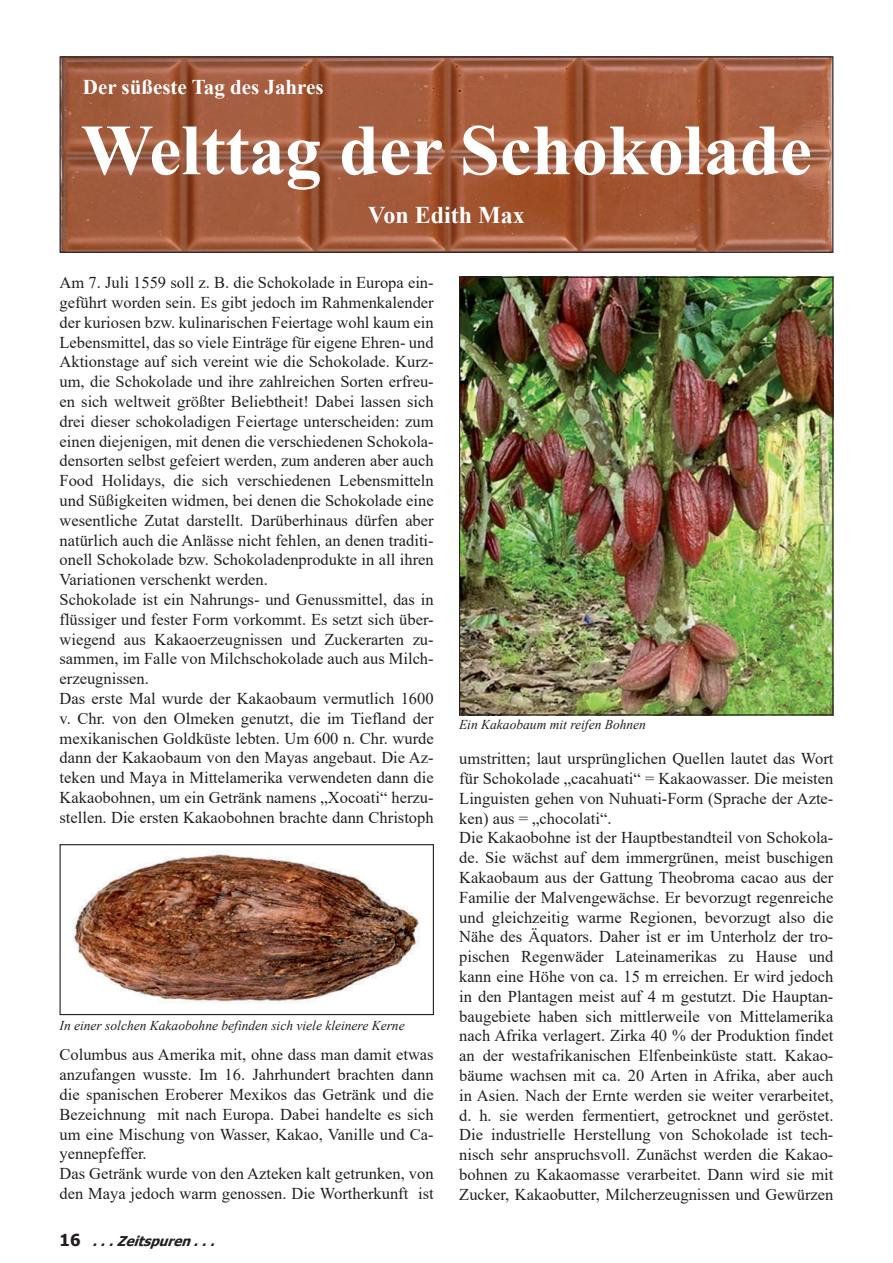
<style>
.page{position:relative;width:893px;height:1263px;background:#fff}
.page>*{position:absolute;margin:0;border:0;box-sizing:border-box;transform-origin:0 0}
.t1{font:700 72px "Times New Roman";color:#fff}
.t2{font:700 24px "Times New Roman";color:#fff}
.t3{font:700 21px "Times New Roman";color:#fff}
.t4{font:16.5px/19.8px "Times New Roman";color:#231f20}
.t5{font:italic 13.5px "Times New Roman";color:#231f20}
.t6{font:italic 700 13.5px "Tahoma";color:#231f20}
.s1{font-style:normal;font-size:16.5px}
</style>
<div class="page">
<img style="left:72px;top:850px;width:348px;height:153px">
<div style="left:60px;top:844px;width:374px;height:171px;border:1px solid #231f20"></div>
<img style="left:62px;top:58px;width:769px;height:193px">
<div style="left:60px;top:56px;width:773px;height:197px;border:1px solid #231f20"></div>
<img style="left:461px;top:279px;width:370px;height:434px">
<p class="t3" style="left:83px;top:80px;width:242px">Der süßeste Tag des Jahres</p>
<h1 class="t1" style="left:81px;top:125px;width:732px">Welttag der Schokolade</h1>
<h2 class="t2" style="left:368px;top:206px;width:158px">Von Edith Max</h2>
<p class="t4" style="left:60px;top:274px;width:376px">Am 7. Juli 1559 soll z. B. die Schokolade in Europa ein&shy;geführt worden sein. Es gibt jedoch im Rahmenkalender der kuriosen bzw. kulinarischen Feiertage wohl kaum ein Lebensmittel, das so viele Einträge für eigene Ehren- und Aktionstage auf sich vereint wie die Schokolade. Kurz&shy;um, die Schokolade und ihre zahlreichen Sorten erfreu&shy;en sich weltweit größter Beliebtheit! Dabei lassen sich drei dieser schokoladigen Feiertage unterscheiden: zum einen diejenigen, mit denen die verschiedenen Schokola&shy;densorten selbst gefeiert werden, zum anderen aber auch Food Holidays, die sich verschiedenen Lebensmitteln und Süßigkeiten widmen, bei denen die Schokolade eine wesentliche Zutat darstellt. Darüberhinaus dürfen aber natürlich auch die Anlässe nicht fehlen, an denen traditi&shy;onell Schokolade bzw. Schokoladenprodukte in all ihren Variationen verschenkt werden.<br>Schokolade ist ein Nahrungs- und Genussmittel, das in flüssiger und fester Form vorkommt. Es setzt sich über&shy;wiegend aus Kakaoerzeugnissen und Zuckerarten zu&shy;sammen, im Falle von Milchschokolade auch aus Milch&shy;erzeugnissen.<br>Das erste Mal wurde der Kakaobaum vermutlich 1600 v. Chr. von den Olmeken genutzt, die im Tiefland der mexikanischen Goldküste lebten. Um 600 n. Chr. wurde dann der Kakaobaum von den Mayas angebaut. Die Az&shy;teken und Maya in Mittelamerika verwendeten dann die Kakaobohnen, um ein Getränk namens „Xocoati“ herzu&shy;stellen. Die ersten Kakaobohnen brachte dann Christoph</p>
<p class="t5" style="left:60px;top:1020px;width:347px">In einer solchen Kakaobohne befinden sich viele kleinere Kerne</p>
<p class="t4" style="left:60px;top:1046px;width:376px">Columbus aus Amerika mit, ohne dass man damit etwas anzufangen wusste. Im 16. Jahrhundert brachten dann die spanischen Eroberer Mexikos das Getränk und die Bezeichnung mit nach Europa. Dabei handelte es sich um eine Mischung von Wasser, Kakao, Vanille und Ca&shy;yennepfeffer.<br>Das Getränk wurde von den Azteken kalt getrunken, von den Maya jedoch warm genossen. Die Wortherkunft ist</p>
<p class="t6" style="left:60px;top:1235px;width:161px"><span class="s1">1 6</span> ...Zeitspuren ...</p>
<p class="t5" style="left:459px;top:720px;width:188px">Ein Kakaobaum mit reifen Bohnen</p>
<p class="t4" style="left:459px;top:750px;width:376px">umstritten; laut ursprünglichen Quellen lautet das Wort für Schokolade „cacahuati“ = Kakaowasser. Die meisten Linguisten gehen von Nuhuati-Form (Sprache der Azte&shy;ken) aus = „chocolati“.<br>Die Kakaobohne ist der Hauptbestandteil von Schokola&shy;de. Sie wächst auf dem immergrünen, meist buschigen Kakaobaum aus der Gattung Theobroma cacao aus der Familie der Malvengewächse. Er bevorzugt regenreiche und gleichzeitig warme Regionen, bevorzugt also die Nähe des Äquators. Daher ist er im Unterholz der tro&shy;pischen Regenwäder Lateinamerikas zu Hause und kann eine Höhe von ca. 15 m erreichen. Er wird jedoch in den Plantagen meist auf 4 m gestutzt. Die Hauptan&shy;baugebiete haben sich mittlerweile von Mittelamerika nach Afrika verlagert. Zirka 40 % der Produktion findet an der westafrikanischen Elfenbeinküste statt. Kakao&shy;bäume wachsen mit ca. 20 Arten in Afrika, aber auch in Asien. Nach der Ernte werden sie weiter verarbeitet, d. h. sie werden fermentiert, getrocknet und geröstet.<br>Die industrielle Herstellung von Schokolade ist tech&shy;nisch sehr anspruchsvoll. Zunächst werden die Kakao&shy;bohnen zu Kakaomasse verarbeitet. Dann wird sie mit Zucker, Kakaobutter, Milcherzeugnissen und Gewürzen</p>
</div>
